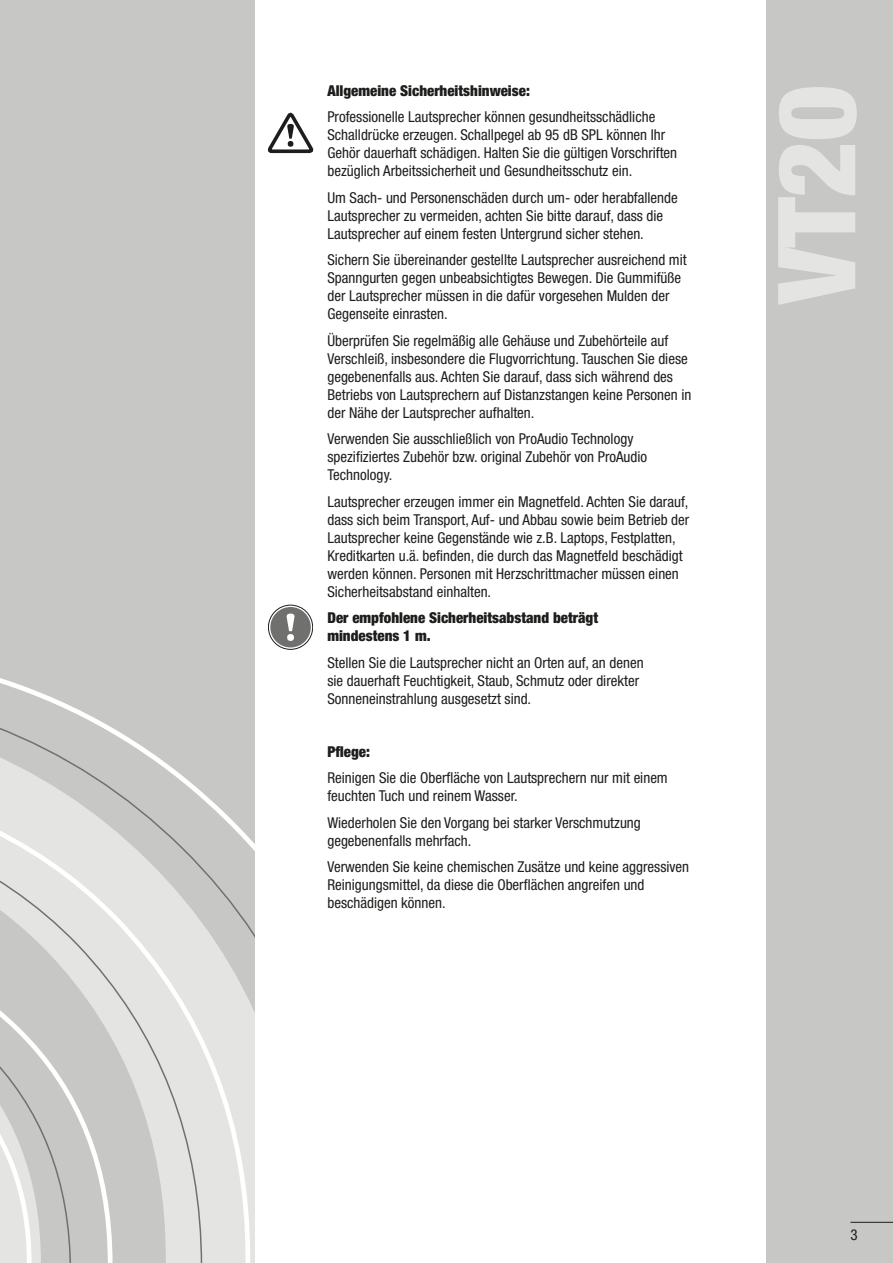
<style>
.page{position:relative;width:893px;height:1263px;background:#fff}
.page>*{position:absolute;margin:0;border:0;box-sizing:border-box;transform-origin:0 0}
.t1{font:900 condensed 108px "Helvetica Neue LT Std";color:#e4e4e3}
.t2{font:condensed 15px/18px "Helvetica Neue LT Std";color:#1d1d1b}
.t3{font:900 condensed 15px/18px "Helvetica Neue LT Std";color:#1d1d1b}
</style>
<div class="page">
<div style="left:765px;top:0;width:128px;height:1263px;background:#c7c7c6"></div>
<div style="left:0;top:0;width:255px;height:1263px;background:#c7c7c6"></div>
<svg style="left:115px;top:729px;width:140px;height:534px"></svg>
<hr style="left:850px;top:1222px;width:43px;height:1px;background:#1d1d1b">
<svg style="left:0;top:678px;width:115px;height:585px"></svg>
<svg style="left:268px;top:113px;width:45px;height:40px"></svg>
<svg style="left:268px;top:605px;width:45px;height:44px"></svg>
<div style="left:268px;top:605px;width:45px;height:44px;border:1px solid #1d1d1b;border-radius:50%"></div>
<div style="left:270px;top:607px;width:41px;height:40px;background:#70706f;border-radius:50%"></div>
<div style="left:287px;top:634px;width:7px;height:7px;background:#fff;border-radius:50%"></div>
<svg style="left:287px;top:614px;width:7px;height:17px"></svg>
<p class="t3" style="left:327px;top:81px;width:204px">Allgemeine Sicherheitshinweise:</p>
<p class="t2" style="left:327px;top:108px;width:351px">Professionelle Lautsprecher können gesundheitsschädliche Schalldrücke erzeugen. Schallpegel ab 95 dB SPL können Ihr Gehör dauerhaft schädigen. Halten Sie die gültigen Vorschriften bezüglich Arbeitssicherheit und Gesundheitsschutz ein.</p>
<p class="t2" style="left:327px;top:188px;width:352px">Um Sach- und Personenschäden durch um- oder herabfallende<br>Lautsprecher zu vermeiden, achten Sie bitte darauf, dass die<br>Lautsprecher auf einem festen Untergrund sicher stehen.</p>
<p class="t2" style="left:327px;top:251px;width:361px">Sichern Sie übereinander gestellte Lautsprecher ausreichend mit Spanngurten gegen unbeabsichtigtes Bewegen. Die Gummifüße der Lautsprecher müssen in die dafür vorgesehen Mulden der Gegenseite einrasten.</p>
<p class="t2" style="left:327px;top:331px;width:365px">Überprüfen Sie regelmäßig alle Gehäuse und Zubehörteile auf Verschleiß, insbesondere die Flugvorrichtung. Tauschen Sie diese gegebenenfalls aus. Achten Sie darauf, dass sich während des Betriebs von Lautsprechern auf Distanzstangen keine Personen in der Nähe der Lautsprecher aufhalten.</p>
<p class="t2" style="left:327px;top:430px;width:321px">Verwenden Sie ausschließlich von ProAudio Technology spezifiziertes Zubehör bzw. original Zubehör von ProAudio<br>Technology.</p>
<p class="t2" style="left:327px;top:492px;width:363px">Lautsprecher erzeugen immer ein Magnetfeld. Achten Sie darauf, dass sich beim Transport, Auf- und Abbau sowie beim Betrieb der Lautsprecher keine Gegenstände wie z.B. Laptops, Festplatten, Kreditkarten u.ä. befinden, die durch das Magnetfeld beschädigt werden können. Personen mit Herzschrittmacher müssen einen Sicherheitsabstand einhalten.</p>
<p class="t3" style="left:327px;top:609px;width:272px">Der empfohlene Sicherheitsabstand beträgt mindestens 1 m.</p>
<p class="t2" style="left:327px;top:653px;width:318px">Stellen Sie die Lautsprecher nicht an Orten auf, an denen sie dauerhaft Feuchtigkeit, Staub, Schmutz oder direkter<br>Sonneneinstrahlung ausgesetzt sind.</p>
<p class="t3" style="left:327px;top:742px;width:44px">Pflege:</p>
<p class="t2" style="left:327px;top:769px;width:342px">Reinigen Sie die Oberfläche von Lautsprechern nur mit einem feuchten Tuch und reinem Wasser.</p>
<p class="t2" style="left:327px;top:813px;width:315px">Wiederholen Sie den Vorgang bei starker Verschmutzung gegebenenfalls mehrfach.</p>
<p class="t2" style="left:327px;top:858px;width:363px">Verwenden Sie keine chemischen Zusätze und keine aggressiven<br>Reinigungsmittel, da diese die Oberflächen angreifen und beschädigen können.</p>
<h1 class="t1" style="left:750px;top:303px;width:220px;rotate:-90deg">VT20</h1>
<p class="t2" style="left:850px;top:1225px;width:9px">3</p>
</div>
